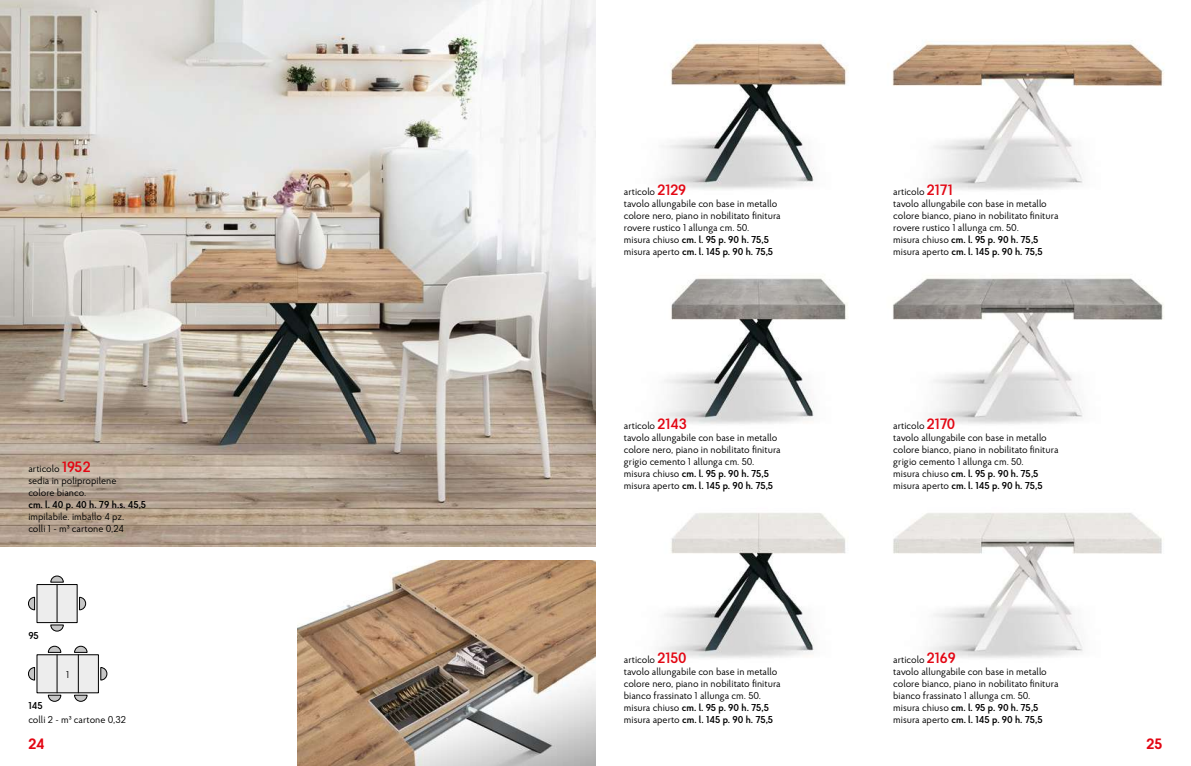
<style>
.page{position:relative;width:1191px;height:766px;background:#fff}
.page>*{position:absolute;margin:0;border:0;box-sizing:border-box;transform-origin:0 0}
.t1{font:700 15px "Proba Pro";color:#e30613}
.t2{font:10px/12px "Proba Pro";color:#000}
.t3{font:600 10px "Proba Pro";color:#000}
.s1{font-weight:600;font-size:15px;color:#e30613}
.s2{font-weight:500}
.s3{font-weight:600}
</style>
<div class="page">
<img style="left:0;top:0;width:595px;height:546px">
<img style="left:298px;top:560px;width:297px;height:205px">
<img style="left:921px;top:42px;width:243px;height:148px">
<img style="left:595px;top:28px;width:326px;height:212px">
<img style="left:921px;top:278px;width:243px;height:146px">
<img style="left:595px;top:276px;width:326px;height:204px">
<img style="left:595px;top:496px;width:251px;height:218px">
<img style="left:893px;top:513px;width:269px;height:145px">
<svg style="left:79px;top:597px;width:7px;height:13px"></svg>
<svg style="left:28px;top:597px;width:7px;height:13px"></svg>
<svg style="left:51px;top:624px;width:13px;height:7px"></svg>
<svg style="left:51px;top:575px;width:13px;height:7px"></svg>
<div style="left:37px;top:584px;width:40px;height:38px;background:#ededed"></div>
<hr style="left:57px;top:584px;width:1px;height:38px;background:#000">
<svg style="left:101px;top:667px;width:6px;height:13px"></svg>
<svg style="left:28px;top:667px;width:7px;height:13px"></svg>
<svg style="left:48px;top:694px;width:13px;height:7px"></svg>
<svg style="left:74px;top:694px;width:13px;height:7px"></svg>
<svg style="left:48px;top:645px;width:13px;height:7px"></svg>
<svg style="left:74px;top:645px;width:13px;height:7px"></svg>
<div style="left:37px;top:654px;width:61px;height:38px;background:#ededed"></div>
<hr style="left:57px;top:654px;width:1px;height:38px;background:#000">
<hr style="left:78px;top:654px;width:1px;height:38px;background:#000">
<p class="t2" style="left:28px;top:462px;width:90px">articolo <span class="s1">1952<br></span>sedia in polipropilene colore bianco.</p>
<p class="t3" style="left:28px;top:497px;width:119px">cm. l. 40 p. 40 h. 79 h.s. 45,5</p>
<p class="t2" style="left:28px;top:510px;width:97px">impilabile. imballo 4 pz. colli 1 - m<span class="s2">3</span> cartone 0,24</p>
<p class="t3" style="left:28px;top:628px;width:12px">95</p>
<p class="t3" style="left:28px;top:698px;width:16px">145</p>
<p class="t2" style="left:66px;top:667px;width:5px">1</p>
<p class="t2" style="left:28px;top:713px;width:99px">colli 2 - m<span class="s2">3</span> cartone 0,32</p>
<p class="t2" style="left:624px;top:185px;width:158px">articolo <span class="s1">2129<br></span>tavolo allungabile con base in metallo colore nero, piano in nobilitato finitura rovere rustico 1 allunga cm. 50.<br>misura chiuso <span class="s3">cm. l. 95 p. 90 h. 75,5 </span>misura aperto <span class="s3">cm. l. 145 p. 90 h. 75,5</span></p>
<p class="t2" style="left:624px;top:419px;width:158px">articolo <span class="s1">2143<br></span>tavolo allungabile con base in metallo colore nero, piano in nobilitato finitura grigio cemento 1 allunga cm. 50. misura chiuso <span class="s3">cm. l. 95 p. 90 h. 75,5 </span>misura aperto <span class="s3">cm. l. 145 p. 90 h. 75,5</span></p>
<p class="t2" style="left:624px;top:653px;width:158px">articolo <span class="s1">2150<br></span>tavolo allungabile con base in metallo colore nero, piano in nobilitato finitura bianco frassinato 1 allunga cm. 50. misura chiuso <span class="s3">cm. l. 95 p. 90 h. 75,5 </span>misura aperto <span class="s3">cm. l. 145 p. 90 h. 75,5</span></p>
<p class="t2" style="left:893px;top:185px;width:167px">articolo <span class="s1">2171<br></span>tavolo allungabile con base in metallo colore bianco, piano in nobilitato finitura rovere rustico 1 allunga cm. 50.<br>misura chiuso <span class="s3">cm. l. 95 p. 90 h. 75,5 </span>misura aperto <span class="s3">cm. l. 145 p. 90 h. 75,5</span></p>
<p class="t2" style="left:893px;top:419px;width:167px">articolo <span class="s1">2170<br></span>tavolo allungabile con base in metallo colore bianco, piano in nobilitato finitura grigio cemento 1 allunga cm. 50.<br>misura chiuso <span class="s3">cm. l. 95 p. 90 h. 75,5 </span>misura aperto <span class="s3">cm. l. 145 p. 90 h. 75,5</span></p>
<p class="t2" style="left:893px;top:653px;width:167px">articolo <span class="s1">2169<br></span>tavolo allungabile con base in metallo colore bianco, piano in nobilitato finitura bianco frassinato 1 allunga cm. 50. misura chiuso <span class="s3">cm. l. 95 p. 90 h. 75,5 </span>misura aperto <span class="s3">cm. l. 145 p. 90 h. 75,5</span></p>
<h1 class="t1" style="left:28px;top:733px;width:18px">24</h1>
<h1 class="t1" style="left:1146px;top:733px;width:17px">25</h1>
</div>
